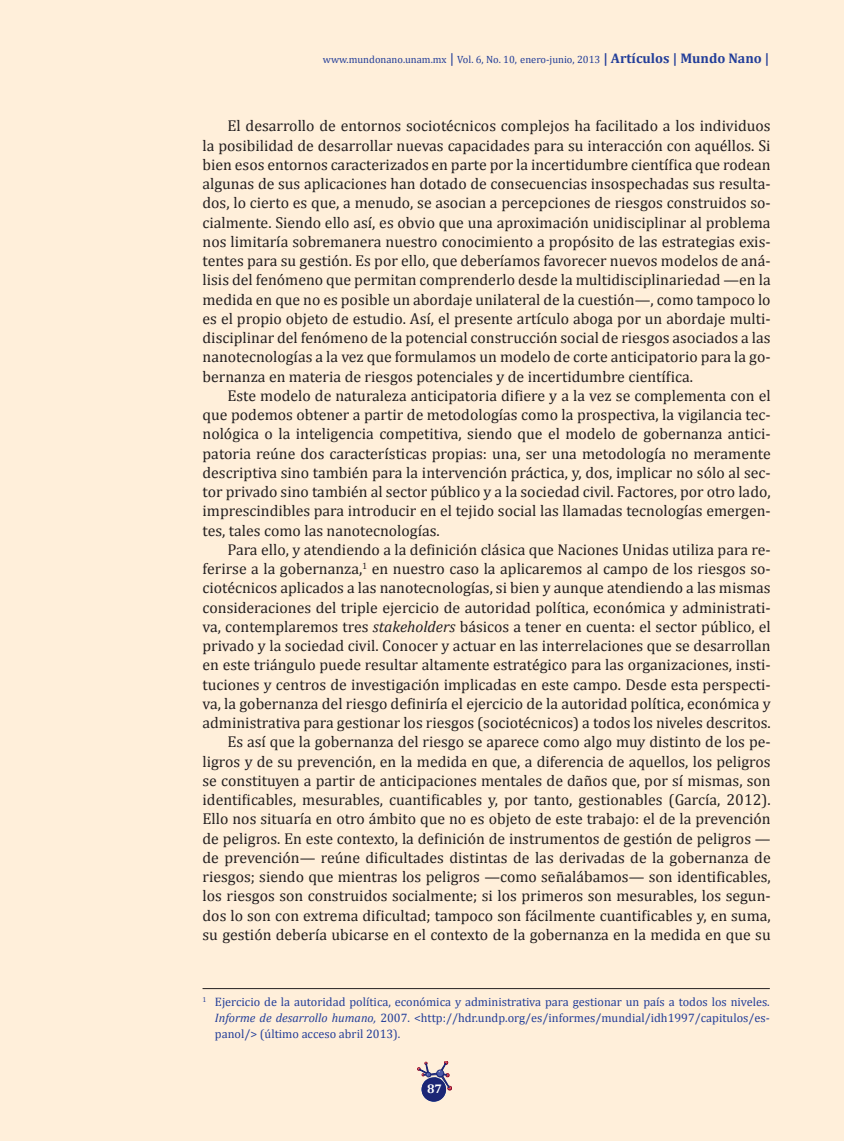
<style>
.page{position:relative;width:844px;height:1141px;background:#fff}
.page>*{position:absolute;margin:0;border:0;box-sizing:border-box;transform-origin:0 0}
.t1{font:15.75px/19.2px "Cambria";color:#231f20;text-align:justify}
.t2{font:700 12.6px "Cambria";color:#fff}
.t3{font:12.25px/15.8px "Cambria";color:#233e99;text-align:justify}
.t4{font:10.5px "Cambria";color:#233e99}
.s1{font-size:14px}
.s2{font-weight:700;font-size:14px}
.s3{font-style:italic}
</style>
<div class="page">
<div style="left:0;top:0;width:843px;height:1141px;background:#ffefda"></div>
<svg style="left:417px;top:1061px;width:34px;height:41px"></svg>
<div style="left:421px;top:1077px;width:25px;height:25px;background:#1c2675;border-radius:50%"></div>
<hr style="left:202px;top:988px;width:567px;height:1px;background:#231f20">
<p class="t4" style="left:323px;top:54px;width:448px">www.mundonano.unam.mx <span class="s1">|</span> Vol. 6, No. 10, enero-junio, 2013 <span class="s2">| Artículos | Mundo Nano |</span></p>
<p class="t1" style="left:202px;top:116px;width:569px;text-indent:25px">El desarrollo de entornos sociotécnicos complejos ha facilitado a los individuos la posibilidad de desarrollar nuevas capacidades para su interacción con aquéllos. Si bien esos entornos caracterizados en parte por la incertidumbre científica que rodean algunas de sus aplicaciones han dotado de consecuencias insospechadas sus resulta&shy;dos, lo cierto es que, a menudo, se asocian a percepciones de riesgos construidos so&shy;cialmente. Siendo ello así, es obvio que una aproximación unidisciplinar al problema nos limitaría sobremanera nuestro conocimiento a propósito de las estrategias exis&shy;tentes para su gestión. Es por ello, que deberíamos favorecer nuevos modelos de aná&shy;lisis del fenómeno que permitan comprenderlo desde la multidisciplinariedad —en la medida en que no es posible un abordaje unilateral de la cuestión—, como tampoco lo es el propio objeto de estudio. Así, el presente artículo aboga por un abordaje multi&shy;disciplinar del fenómeno de la potencial construcción social de riesgos asociados a las nanotecnologías a la vez que formulamos un modelo de corte anticipatorio para la go&shy;bernanza en materia de riesgos potenciales y de incertidumbre científica.</p>
<p class="t1" style="left:202px;top:386px;width:569px;text-indent:25px">Este modelo de naturaleza anticipatoria difiere y a la vez se complementa con el que podemos obtener a partir de metodologías como la prospectiva, la vigilancia tec&shy;nológica o la inteligencia competitiva, siendo que el modelo de gobernanza antici&shy;patoria reúne dos características propias: una, ser una metodología no meramente descriptiva sino también para la intervención práctica, y, dos, implicar no sólo al sec&shy;tor privado sino también al sector público y a la sociedad civil. Factores, por otro lado, imprescindibles para introducir en el tejido social las llamadas tecnologías emergen&shy;tes, tales como las nanotecnologías.</p>
<p class="t1" style="left:202px;top:540px;width:569px;text-align:right">Para ello, y atendiendo a la definición clásica que Naciones Unidas utiliza para re&shy;ferirse a la gobernanza,<sup>1</sup> en nuestro caso la aplicaremos al campo de los riesgos so&shy;ciotécnicos aplicados a las nanotecnologías, si bien y aunque atendiendo a las mismas consideraciones del triple ejercicio de autoridad política, económica y administrati&shy;va, contemplaremos tres <span class="s3">stakeholders</span> básicos a tener en cuenta: el sector público, el privado y la sociedad civil. Conocer y actuar en las interrelaciones que se desarrollan en este triángulo puede resultar altamente estratégico para las organizaciones, insti&shy;tuciones y centros de investigación implicadas en este campo. Desde esta perspecti&shy;va, la gobernanza del riesgo definiría el ejercicio de la autoridad política, económica y administrativa para gestionar los riesgos (sociotécnicos) a todos los niveles descritos.<br>Es así que la gobernanza del riesgo se aparece como algo muy distinto de los pe&shy;ligros y de su prevención, en la medida en que, a diferencia de aquellos, los peligros se constituyen a partir de anticipaciones mentales de daños que, por sí mismas, son identificables, mesurables, cuantificables y, por tanto, gestionables (García, 2012).<br>Ello nos situaría en otro ámbito que no es objeto de este trabajo: el de la prevención de peligros. En este contexto, la definición de instrumentos de gestión de peligros — de prevención— reúne dificultades distintas de las derivadas de la gobernanza de riesgos; siendo que mientras los peligros —como señalábamos— son identificables, los riesgos son construidos socialmente; si los primeros son mesurables, los segun&shy;dos lo son con extrema dificultad; tampoco son fácilmente cuantificables y, en suma, su gestión debería ubicarse en el contexto de la gobernanza en la medida en que su</p>
<p class="t3" style="left:215px;top:994px;width:556px;text-indent:-12px"><sup>1</sup> Ejercicio de la autoridad política, económica y administrativa para gestionar un país a todos los niveles.<br><span class="s3">Informe de desarrollo humano,</span> 2007. &lt;http://hdr.undp.org/es/informes/mundial/idh1997/capitulos/es&shy;panol/&gt; (último acceso abril 2013).</p>
<p class="t2" style="left:427px;top:1081px;width:16px">87</p>
</div>
